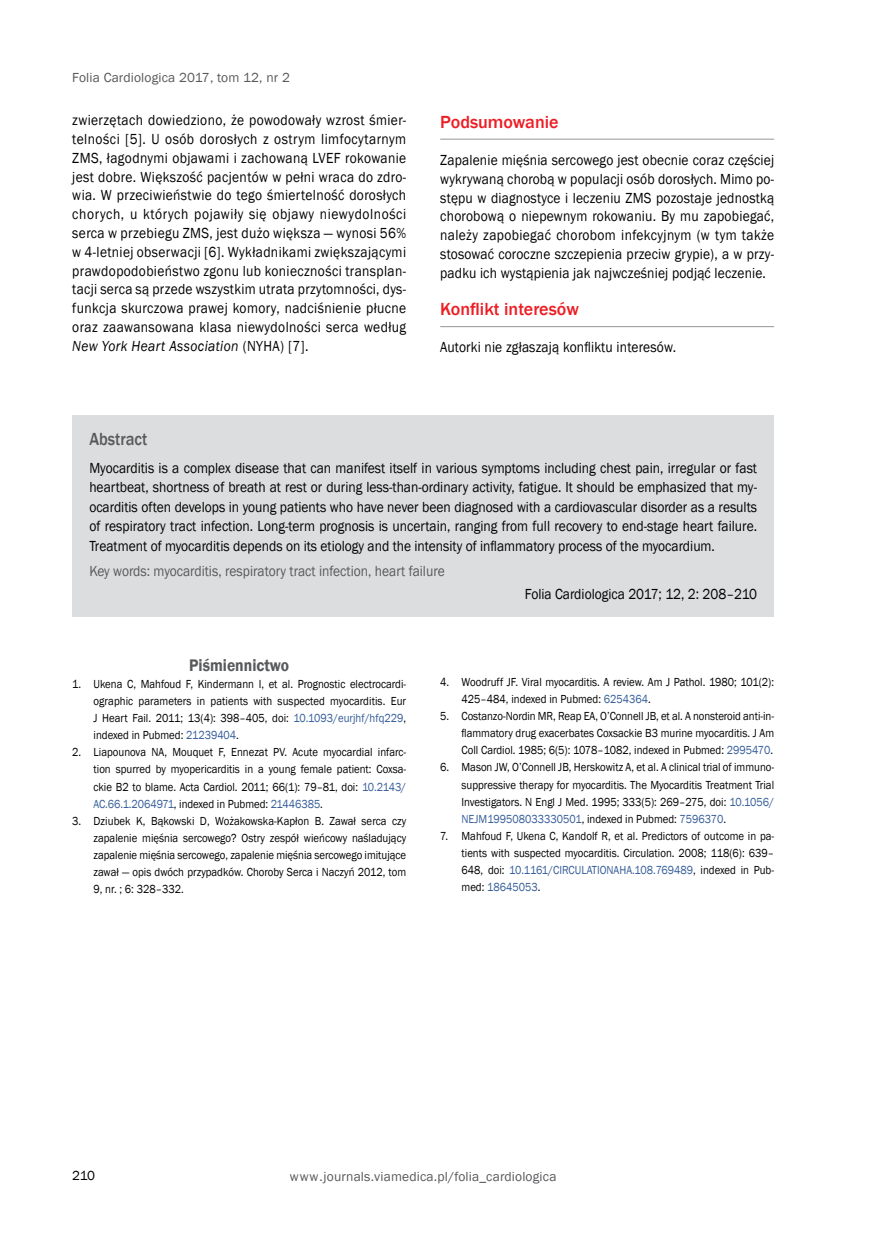
<style>
.page{position:relative;width:872px;height:1234px;background:#fff}
.page>*{position:absolute;margin:0;border:0;box-sizing:border-box;transform-origin:0 0}
.t1{font:500 18px "Franklin Gothic";color:#ed1d24}
.t2{font:500 18px "Franklin Gothic";color:#58595b;scale:.9 1}
.t3{font:600 17.25px "Franklin Gothic";color:#58595b;scale:.9 1}
.t4{font:15px/18.8px "Franklin Gothic";letter-spacing:.01em;color:#000;text-align:justify;scale:.9 1}
.t5{font:15px "Franklin Gothic";color:#58595b;scale:.9 1}
.t6{font:13.5px "Franklin Gothic";letter-spacing:.01em;color:#58595b}
.t7{font:13.5px "Franklin Gothic";color:#000}
.t8{font:12px/17.1px "Franklin Gothic";color:#000;text-align:justify;scale:.9 1}
.s1{font-style:italic}
.s2{color:#345c98}
</style>
<div class="page">
<hr style="left:440px;top:139px;width:334px;height:1px;background:#939598">
<hr style="left:440px;top:326px;width:334px;height:1px;background:#939598">
<div style="left:72px;top:415px;width:702px;height:201px;background:#dcddde"></div>
<p class="t6" style="left:72px;top:69px;width:219px">Folia Cardiologica 2017, tom 12, nr 2</p>
<p class="t4" style="left:72px;top:111px;width:372px">zwierzętach dowiedziono, że powodowały wzrost śmier&shy;telności [5]. U osób dorosłych z ostrym limfocytarnym ZMS, łagodnymi objawami i zachowaną LVEF rokowanie jest dobre. Większość pacjentów w pełni wraca do zdro&shy;wia. W przeciwieństwie do tego śmiertelność dorosłych chorych, u których pojawiły się objawy niewydolności serca w przebiegu ZMS, jest dużo większa — wynosi 56% w 4-letniej obserwacji [6]. Wykładnikami zwiększającymi prawdopodobieństwo zgonu lub konieczności transplan&shy;tacji serca są przede wszystkim utrata przytomności, dys&shy;funkcja skurczowa prawej komory, nadciśnienie płucne oraz zaawansowana klasa niewydolności serca według <span class="s1">New York Heart Association</span> (NYHA) [7].</p>
<p class="t1" style="left:440px;top:110px;width:120px">Podsumowanie</p>
<p class="t4" style="left:440px;top:151px;width:372px">Zapalenie mięśnia sercowego jest obecnie coraz częściej wykrywaną chorobą w populacji osób dorosłych. Mimo po&shy;stępu w diagnostyce i leczeniu ZMS pozostaje jednostką chorobową o niepewnym rokowaniu. By mu zapobiegać, należy zapobiegać chorobom infekcyjnym (w tym także stosować coroczne szczepienia przeciw grypie), a w przy&shy;padku ich wystąpienia jak najwcześniej podjąć leczenie.</p>
<p class="t1" style="left:440px;top:298px;width:140px">Konflikt interesów</p>
<p class="t4" style="left:440px;top:338px;width:263px">Autorki nie zgłaszają konfliktu interesów.</p>
<p class="t2" style="left:89px;top:427px;width:66px">Abstract</p>
<p class="t4" style="left:89px;top:458px;width:743px;line-height:19.5px">Myocarditis is a complex disease that can manifest itself in various symptoms including chest pain, irregular or fast heartbeat, shortness of breath at rest or during less-than-ordinary activity, fatigue. It should be emphasized that my&shy;ocarditis often develops in young patients who have never been diagnosed with a cardiovascular disorder as a results of respiratory tract infection. Long-term prognosis is uncertain, ranging from full recovery to end-stage heart failure.<br>Treatment of myocarditis depends on its etiology and the intensity of inflammatory process of the myocardium.</p>
<p class="t5" style="left:89px;top:561px;width:396px">Key words: myocarditis, respiratory tract infection, heart failure</p>
<p class="t4" style="left:525px;top:585px;width:260px">Folia Cardiologica 2017; 12, 2: 208–210</p>
<p class="t3" style="left:189px;top:654px;width:113px">Piśmiennictwo</p>
<p class="t8" style="left:94px;top:675px;width:349px;text-indent:-21px">1. Ukena C, Mahfoud F, Kindermann I, et al. Prognostic electrocardi&shy;ographic parameters in patients with suspected myocarditis. Eur J Heart Fail. 2011; 13(4): 398–405, doi: <span class="s2">10.1093/eurjhf/hfq229</span>, indexed in Pubmed: <span class="s2">21239404</span>.</p>
<p class="t8" style="left:94px;top:744px;width:349px;text-indent:-21px">2. Liapounova NA, Mouquet F, Ennezat PV. Acute myocardial infarc&shy;tion spurred by myopericarditis in a young female patient: Coxsa&shy;ckie B2 to blame. Acta Cardiol. 2011; 66(1): 79–81, doi: <span class="s2">10.2143/ AC.66.1.2064971</span>, indexed in Pubmed: <span class="s2">21446385</span>.</p>
<p class="t8" style="left:94px;top:812px;width:349px;text-indent:-21px">3. Dziubek K, Bąkowski D, Wożakowska-Kapłon B. Zawał serca czy zapalenie mięśnia sercowego? Ostry zespół wieńcowy naśladujący zapalenie mięśnia sercowego, zapalenie mięśnia sercowego imitujące zawał — opis dwóch przypadków. Choroby Serca i Naczyń 2012, tom 9, nr. ; 6: 328–332.</p>
<p class="t8" style="left:461px;top:673px;width:349px;text-indent:-21px">4. Woodruff JF. Viral myocarditis. A review. Am J Pathol. 1980; 101(2):<br>425–484, indexed in Pubmed: <span class="s2">6254364</span>.</p>
<p class="t8" style="left:461px;top:707px;width:349px;text-indent:-21px">5. Costanzo-Nordin MR, Reap EA, O’Connell JB, et al. A nonsteroid anti-in&shy;flammatory drug exacerbates Coxsackie B3 murine myocarditis. J Am Coll Cardiol. 1985; 6(5): 1078–1082, indexed in Pubmed: <span class="s2">2995470</span>.</p>
<p class="t8" style="left:461px;top:759px;width:349px;text-indent:-21px">6. Mason JW, O’Connell JB, Herskowitz A, et al. A clinical trial of immuno&shy;suppressive therapy for myocarditis. The Myocarditis Treatment Trial Investigators. N Engl J Med. 1995; 333(5): 269–275, doi: <span class="s2">10.1056/ NEJM199508033330501</span>, indexed in Pubmed: <span class="s2">7596370</span>.</p>
<p class="t8" style="left:461px;top:827px;width:349px;text-indent:-21px">7. Mahfoud F, Ukena C, Kandolf R, et al. Predictors of outcome in pa&shy;tients with suspected myocarditis. Circulation. 2008; 118(6): 639– 648, doi: <span class="s2">10.1161/CIRCULATIONAHA.108.769489</span>, indexed in Pub&shy;med: <span class="s2">18645053</span>.</p>
<p class="t7" style="left:72px;top:1166px;width:24px">210</p>
<p class="t6" style="left:290px;top:1168px;width:268px">www.journals.viamedica.pl/folia_cardiologica</p>
</div>
